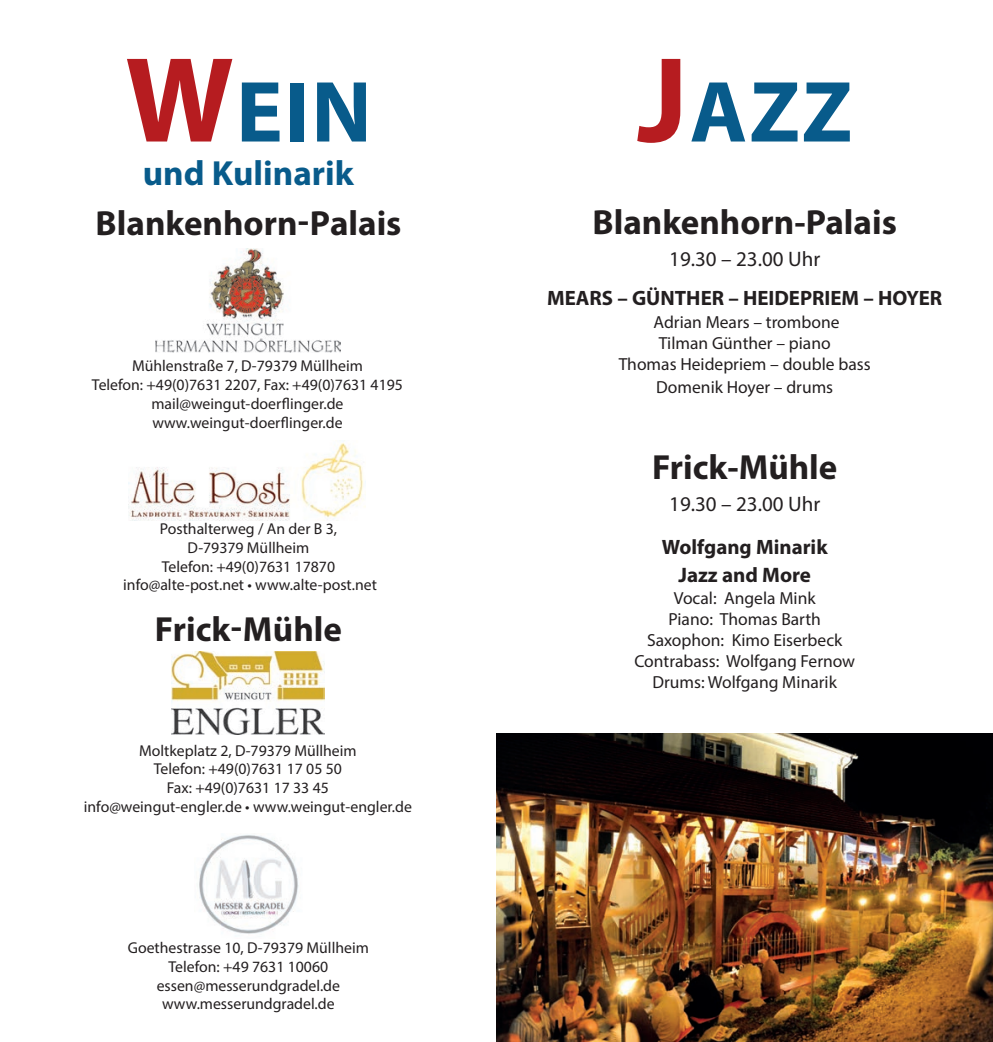
<style>
.page{position:relative;width:993px;height:1042px;background:#fff}
.page>*{position:absolute;margin:0;border:0;box-sizing:border-box;transform-origin:0 0}
.t1{font:700 87.5px "Myriad Pro";letter-spacing:.02em;color:#085b8b}
.t2{font:700 35px "Myriad Pro";color:#231f20}
.t3{font:700 35px "Myriad Pro";color:#085b8b}
.t4{font:21px "Myriad Pro";color:#231f20}
.t5{font:700 21px "Myriad Pro";color:#231f20}
.t6{font:700 20.82px "Myriad Pro";color:#231f20}
.t7{font:17.5px "Myriad Pro";color:#231f20}
.t8{font:15.75px "Myriad Pro";color:#231f20}
.s1{font-size:122.5px;color:#b61c20}
</style>
<div class="page">
<img style="left:496px;top:733px;width:496px;height:309px">
<img style="left:156px;top:249px;width:184px;height:104px">
<img style="left:129px;top:443px;width:237px;height:78px">
<img style="left:172px;top:652px;width:152px;height:83px">
<img style="left:199px;top:835px;width:100px;height:99px">
<p class="t1" style="left:125px;top:79px;width:248px"><span class="s1">W</span>EIN</p>
<p class="t3" style="left:143px;top:160px;width:212px">und Kulinarik</p>
<p class="t2" style="left:95px;top:210px;width:307px">Blankenhorn-Palais</p>
<p class="t8" style="left:132px;top:360px;width:232px">Mühlenstraße 7, D-79379 Müllheim</p>
<p class="t8" style="left:92px;top:378px;width:312px">Telefon: +49(0)7631 2207, Fax: +49(0)7631 4195</p>
<p class="t8" style="left:151px;top:397px;width:193px">mail@weingut-doerflinger.de</p>
<p class="t8" style="left:152px;top:416px;width:192px">www.weingut-doerflinger.de</p>
<p class="t8" style="left:160px;top:522px;width:179px">Posthalterweg / An der B 3,</p>
<p class="t8" style="left:187px;top:541px;width:123px">D-79379 Müllheim</p>
<p class="t8" style="left:162px;top:560px;width:175px">Telefon: +49(0)7631 17870</p>
<p class="t8" style="left:123px;top:579px;width:255px">info@alte-post.net • www.alte-post.net</p>
<p class="t2" style="left:155px;top:616px;width:189px">Frick-Mühle</p>
<p class="t8" style="left:139px;top:744px;width:219px">Moltkeplatz 2, D-79379 Müllheim</p>
<p class="t8" style="left:154px;top:763px;width:189px">Telefon: +49(0)7631 17 05 50</p>
<p class="t8" style="left:167px;top:782px;width:163px">Fax: +49(0)7631 17 33 45</p>
<p class="t8" style="left:84px;top:801px;width:329px">info@weingut-engler.de • www.weingut-engler.de</p>
<p class="t8" style="left:128px;top:941px;width:242px">Goethestrasse 10, D-79379 Müllheim</p>
<p class="t8" style="left:168px;top:960px;width:161px">Telefon: +49 7631 10060</p>
<p class="t8" style="left:157px;top:979px;width:185px">essen@messerundgradel.de</p>
<p class="t8" style="left:162px;top:998px;width:174px">www.messerundgradel.de</p>
<p class="t1" style="left:637px;top:79px;width:216px"><span class="s1">J</span>AZZ</p>
<p class="t2" style="left:592px;top:209px;width:306px">Blankenhorn-Palais</p>
<p class="t4" style="left:669px;top:251px;width:152px">19.30 – 23.00 Uhr</p>
<p class="t6" style="left:547px;top:290px;width:396px">MEARS – GÜNTHER – HEIDEPRIEM – HOYER</p>
<p class="t7" style="left:653px;top:315px;width:187px">Adrian Mears – trombone</p>
<p class="t7" style="left:658px;top:336px;width:173px">Tilman Günther – piano</p>
<p class="t7" style="left:618px;top:357px;width:253px">Thomas Heidepriem – double bass</p>
<p class="t7" style="left:656px;top:381px;width:178px">Domenik Hoyer – drums</p>
<p class="t2" style="left:652px;top:454px;width:187px">Frick-Mühle</p>
<p class="t4" style="left:669px;top:496px;width:152px">19.30 – 23.00 Uhr</p>
<p class="t6" style="left:661px;top:539px;width:167px">Wolfgang Minarik</p>
<p class="t5" style="left:678px;top:567px;width:134px">Jazz and More</p>
<p class="t7" style="left:673px;top:592px;width:143px">Vocal: Angela Mink</p>
<p class="t7" style="left:668px;top:613px;width:154px">Piano: Thomas Barth</p>
<p class="t7" style="left:646px;top:634px;width:197px">Saxophon: Kimo Eiserbeck</p>
<p class="t7" style="left:634px;top:655px;width:222px">Contrabass: Wolfgang Fernow</p>
<p class="t7" style="left:652px;top:676px;width:186px">Drums: Wolfgang Minarik</p>
</div>
